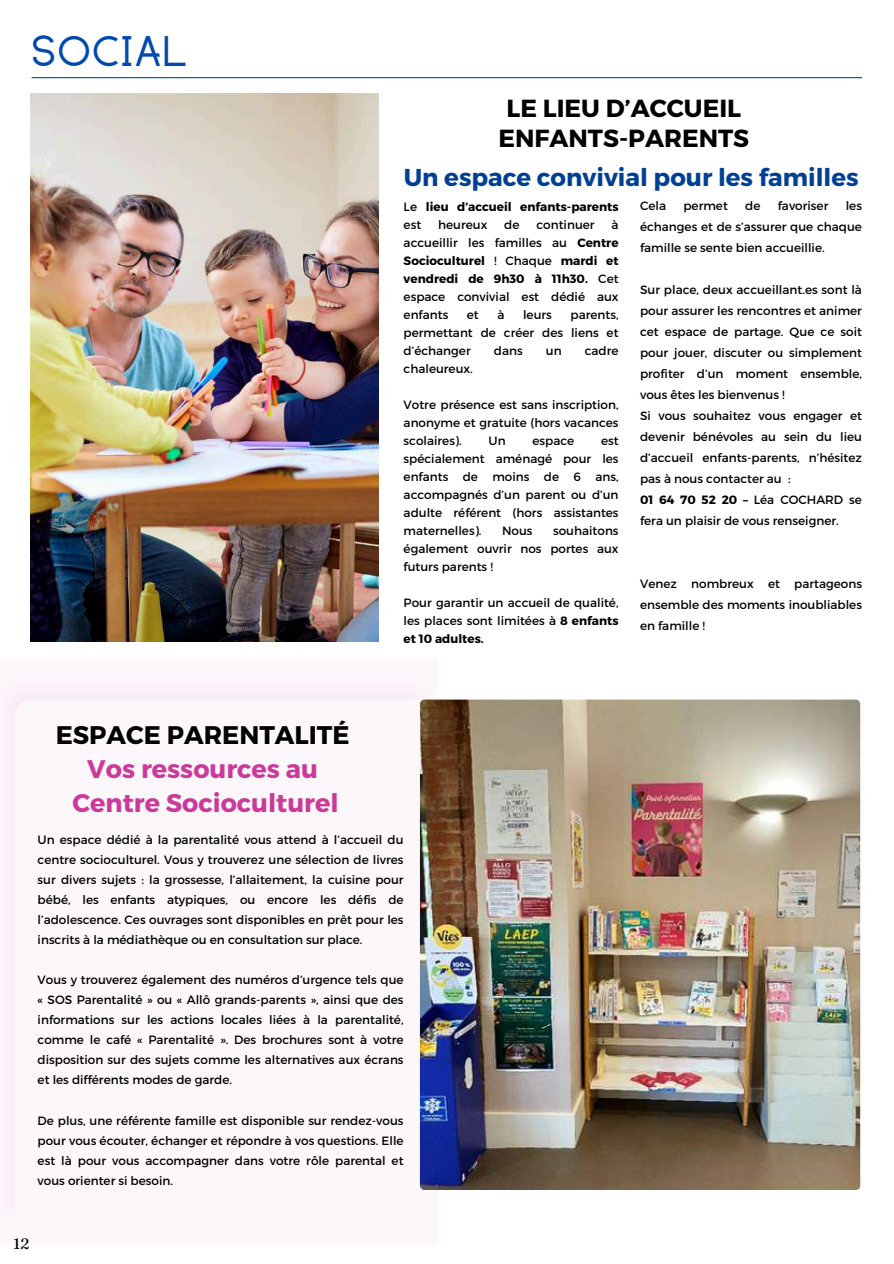
<style>
.page{position:relative;width:894px;height:1264px;background:#fff}
.page>*{position:absolute;margin:0;border:0;box-sizing:border-box;transform-origin:0 0}
.t1{font:700 34.2px "Anchorage";letter-spacing:.08em;color:#004aad}
.t2{font:700 25.5px/33.8px "Montserrat";color:#cb3999;text-align:center}
.t3{font:700 25.5px "Montserrat";color:#000}
.t4{font:700 24.75px/30.3px "Montserrat";color:#000;text-align:center}
.t5{font:700 24.45px "Montserrat";color:#004094}
.t6{font:15px "Fraunces 9 pt";color:#000}
.t7{font:12px/18px "Montserrat";color:#000;text-align:justify}
.t8{font:700 12px/18px "Montserrat";color:#000}
.s1{font-weight:400}
.s2{font-weight:700}
</style>
<div class="page">
<img style="left:31px;top:94px;width:348px;height:547px">
<div style="left:0;top:658px;width:437px;height:586px;background:#fcf7fb"></div>
<img style="left:420px;top:699px;width:440px;height:490px;border-radius:4px">
<hr style="left:32px;top:77px;width:829px;height:1px;background:#004aad">
<h1 class="t1" style="left:32px;top:37px;width:156px">SOCIAL</h1>
<h2 class="t3" style="left:56px;top:718px;width:295px">ESPACE PARENTALITÉ</h2>
<h2 class="t2" style="left:73px;top:750px;width:267px">Vos ressources au<br>Centre Socioculturel</h2>
<h3 class="t4" style="left:498px;top:92px;width:252px">LE LIEU D’ACCUEIL<br>ENFANTS-PARENTS</h3>
<h3 class="t5" style="left:403px;top:161px;width:456px">Un espace convivial pour les familles</h3>
<p class="t8" style="left:403px;top:197px;width:216px"><span class="s1">Le</span> lieu d’accueil enfants-parents <span class="s1">est</span></p>
<p class="t7" style="left:403px;top:215px;width:216px;text-indent:208px">à accueillir les familles au <span class="s2">Centre Socioculturel</span> ! Chaque <span class="s2">mardi et vendredi de 9h30 à 11h30.</span> Cet espace convivial est dédié aux enfants</p>
<p class="t7" style="left:438px;top:215px;width:51px">heureux</p>
<p class="t7" style="left:504px;top:215px;width:17px">de</p>
<p class="t7" style="left:536px;top:215px;width:60px">continuer</p>
<p class="t7" style="left:467px;top:305px;width:13px">et</p>
<p class="t7" style="left:497px;top:305px;width:9px">à</p>
<p class="t7" style="left:523px;top:305px;width:30px">leurs</p>
<p class="t7" style="left:403px;top:305px;width:216px;text-indent:167px">parents, permettant de créer des liens et d’échanger</p>
<p class="t7" style="left:493px;top:341px;width:30px">dans</p>
<p class="t7" style="left:545px;top:341px;width:17px">un</p>
<p class="t7" style="left:584px;top:341px;width:35px">cadre</p>
<p class="t7" style="left:403px;top:359px;width:71px">chaleureux.</p>
<p class="t7" style="left:403px;top:395px;width:216px">Votre présence est sans inscription, anonyme et gratuite (hors vacances scolaires).</p>
<p class="t7" style="left:488px;top:431px;width:19px">Un</p>
<p class="t7" style="left:532px;top:431px;width:43px">espace</p>
<p class="t7" style="left:403px;top:431px;width:216px;text-indent:197px">est spécialement aménagé pour les enfants de moins de 6 ans, accompagnés d’un parent ou d’un adulte référent (hors assistantes maternelles).</p>
<p class="t7" style="left:403px;top:521px;width:216px;text-indent:149px">souhaitons également ouvrir nos portes aux futurs parents !</p>
<p class="t7" style="left:403px;top:593px;width:216px">Pour garantir un accueil de qualité, les places sont limitées à <span class="s2">8 enfants et 10 adultes.</span></p>
<p class="t7" style="left:502px;top:521px;width:32px">Nous</p>
<p class="t7" style="left:640px;top:196px;width:27px">Cela</p>
<p class="t7" style="left:683px;top:196px;width:46px">permet</p>
<p class="t7" style="left:745px;top:196px;width:17px">de</p>
<p class="t7" style="left:777px;top:196px;width:52px">favoriser</p>
<p class="t7" style="left:640px;top:195px;width:223px;line-height:21px;text-indent:206px">les échanges et de s’assurer que chaque famille se sente bien accueillie.</p>
<p class="t7" style="left:640px;top:279px;width:223px;line-height:21px;text-align:left">Sur place, deux accueillant.es sont là pour assurer les rencontres et animer cet espace de partage. Que ce soit pour jouer, discuter ou simplement profiter d’un moment ensemble, vous êtes les bienvenus !<br>Si vous souhaitez vous engager et devenir bénévoles au sein du lieu d’accueil enfants-parents, n’hésitez pas à nous contacter au :<br><span class="s2">01 64 70 52 20 –</span> Léa COCHARD se fera un plaisir de vous renseigner.</p>
<p class="t7" style="left:640px;top:573px;width:223px;line-height:21px">Venez nombreux et partageons ensemble des moments inoubliables en famille !</p>
<p class="t7" style="left:38px;top:829px;width:367px;line-height:20px">Un espace dédié à la parentalité vous attend à l’accueil du centre socioculturel. Vous y trouverez une sélection de livres sur divers sujets : la grossesse, l’allaitement, la cuisine pour bébé, les enfants atypiques, ou encore les défis de l’adolescence. Ces ouvrages sont disponibles en prêt pour les inscrits à la médiathèque ou en consultation sur place.</p>
<p class="t7" style="left:38px;top:969px;width:367px;line-height:20px">Vous y trouverez également des numéros d’urgence tels que « SOS Parentalité » ou « Allô grands-parents », ainsi que des informations sur les actions locales liées à la parentalité, comme le café « Parentalité ». Des brochures sont à votre disposition sur des sujets comme les alternatives aux écrans et les différents modes de garde.</p>
<p class="t7" style="left:38px;top:1109px;width:367px;line-height:20px">De plus, une référente famille est disponible sur rendez-vous pour vous écouter, échanger et répondre à vos questions. Elle est là pour vous accompagner dans votre rôle parental et vous orienter si besoin.</p>
<p class="t6" style="left:14px;top:1234px;width:17px">12</p>
</div>
